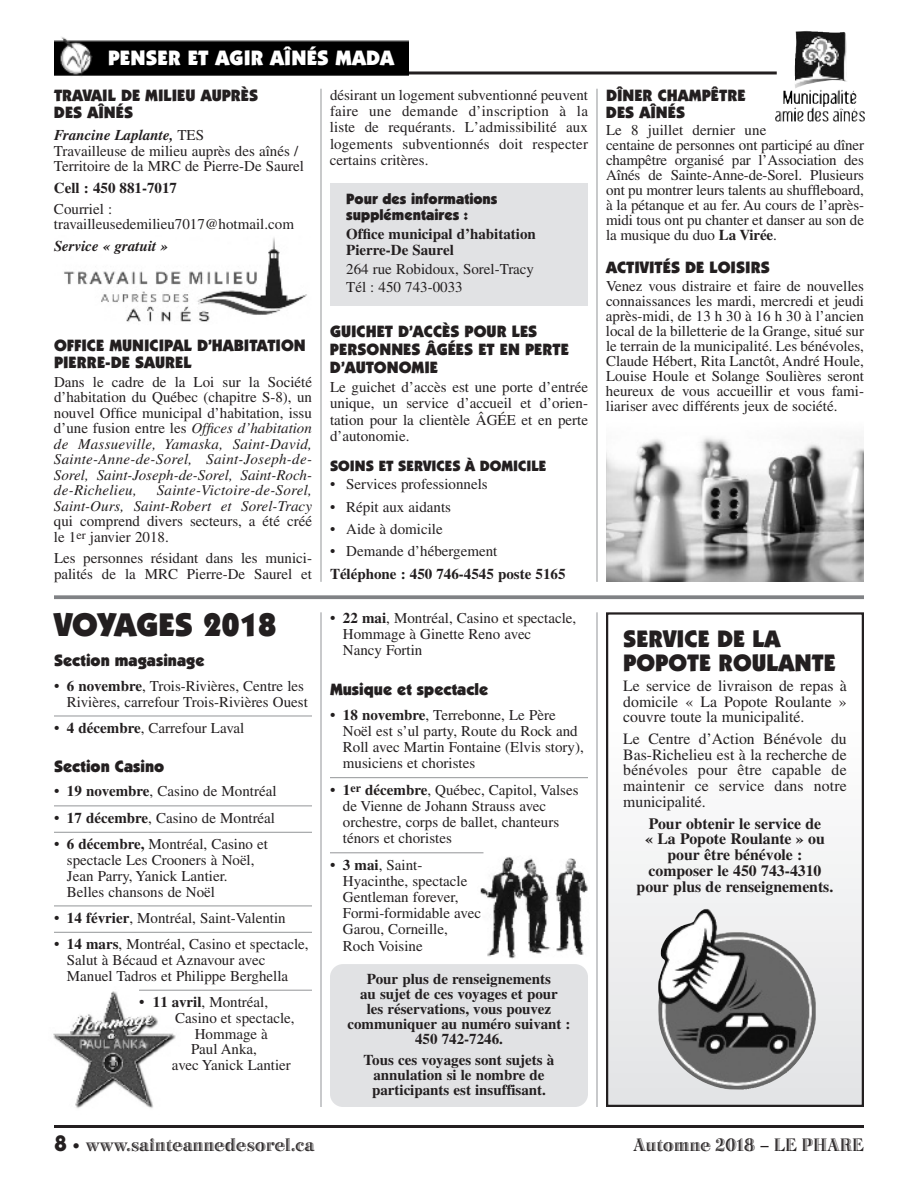
<style>
.page{position:relative;width:918px;height:1188px;background:#fff}
.page>*{position:absolute;margin:0;border:0;box-sizing:border-box;transform-origin:0 0}
.t1{font:900 33px "Itc Kabel";color:#231f20}
.t2{font:900 24px/24px "Itc Kabel";color:#231f20}
.t3{font:900 21px "Itc Kabel";letter-spacing:.005em;color:#fff}
.t4{font:18.75px "Bertie Plain";color:#231f20}
.t5{font:900 16.5px/17px "Itc Kabel";color:#231f20}
.t6{font:15.75px/15.8px "Times";color:#231f20;text-align:justify}
.t7{font:700 15.75px/15.8px "Times";color:#231f20;text-align:center}
.t8{font:15px/15px "Times";color:#231f20}
.t9{font:italic 15px/15.5px "Times";letter-spacing:.005em;color:#231f20;text-align:justify}
.t10{font:700 15px/15px "Times";color:#231f20;text-align:center}
.t11{font:900 15px/16.4px "Itc Kabel";color:#231f20}
.t12{font:italic 700 15px "Times";color:#231f20}
.s1{font-weight:700;font-style:italic}
.s2{font-style:normal}
.s3{font-size:15.3px}
.s4{font-weight:700}
.s5{font-family:"Avant Garde";font-weight:700;font-size:21px}
.s6{font-family:"Frutiger";font-size:15px}
</style>
<div class="page">
<img style="left:64px;top:238px;width:243px;height:84px">
<hr style="left:54px;top:1125px;width:810px;height:3px;background:#231f20">
<div style="left:330px;top:183px;width:258px;height:123px;background:#e1e2e4"></div>
<hr style="left:54px;top:71px;width:723px;height:3px;background:#231f20">
<img style="left:54px;top:37px;width:354px;height:40px">
<img style="left:606px;top:437px;width:258px;height:145px">
<hr style="left:597px;top:89px;width:1px;height:493px;background:#939598">
<hr style="left:321px;top:89px;width:1px;height:493px;background:#939598">
<img style="left:783px;top:31px;width:74px;height:76px">
<img style="left:609px;top:851px;width:252px;height:253px">
<div style="left:606px;top:612px;width:258px;height:495px;border:2px solid #231f20"></div>
<img style="left:658px;top:908px;width:158px;height:172px">
<hr style="left:54px;top:716px;width:258px;height:1px;background:#939598">
<hr style="left:54px;top:806px;width:258px;height:1px;background:#939598">
<hr style="left:54px;top:832px;width:258px;height:1px;background:#939598">
<hr style="left:54px;top:906px;width:258px;height:1px;background:#939598">
<hr style="left:54px;top:932px;width:258px;height:1px;background:#939598">
<hr style="left:139px;top:990px;width:173px;height:1px;background:#939598">
<hr style="left:330px;top:777px;width:258px;height:1px;background:#939598">
<hr style="left:330px;top:853px;width:153px;height:1px;background:#939598">
<div style="left:330px;top:964px;width:258px;height:143px;background:#e1e2e4;border-radius:13px"></div>
<hr style="left:597px;top:612px;width:1px;height:495px;background:#939598">
<hr style="left:321px;top:612px;width:1px;height:495px;background:#939598">
<svg style="left:54px;top:595px;width:810px;height:4px;background:#8a8c8f"></svg>
<img style="left:480px;top:857px;width:108px;height:102px">
<img style="left:53px;top:989px;width:132px;height:120px">
<h3 class="t3" style="left:108px;top:50px;width:288px">PENSER ET AGIR AÎNÉS MADA</h3>
<p class="t5" style="left:54px;top:88px;width:206px">TRAVAIL DE MILIEU AUPRÈS<br>DES AÎNÉS</p>
<p class="t8" style="left:54px;top:129px;width:252px;line-height:15.5px"><span class="s1">Francine Laplante,</span> TES<br>Travailleuse de milieu auprès des aînés /<br>Territoire de la MRC de Pierre-De Saurel</p>
<p class="t10" style="left:54px;top:181px;width:125px">Cell : 450 881-7017</p>
<p class="t8" style="left:54px;top:203px;width:242px;line-height:15.5px">Courriel : travailleusedemilieu7017@hotmail.com</p>
<p class="t12" style="left:54px;top:240px;width:115px">Service « gratuit »</p>
<p class="t8" style="left:330px;top:88px;width:260px;line-height:16.4px;text-align:justify">désirant un logement subventionné peuvent faire une demande d’inscription à la liste de requérants. L’admissibilité aux logements subventionnés doit respecter certains critères.</p>
<p class="t11" style="left:346px;top:192px;width:153px">Pour des informations supplémentaires :</p>
<p class="t10" style="left:346px;top:227px;width:191px;line-height:16.4px;text-align:left">Office municipal d’habitation<br>Pierre-De Saurel</p>
<p class="t8" style="left:346px;top:261px;width:189px;line-height:18.6px">264 rue Robidoux, Sorel-Tracy<br>Tél : 450 743-0033</p>
<p class="t5" style="left:330px;top:324px;width:241px;line-height:17.9px">GUICHET D’ACCÈS POUR LES<br>PERSONNES ÂGÉES ET EN PERTE<br>D’AUTONOMIE</p>
<p class="t8" style="left:330px;top:380px;width:260px;line-height:16.4px;text-align:justify">Le guichet d’accès est une porte d’entrée unique, un service d’accueil et d’orien&shy;tation pour la clientèle ÂGÉE et en perte d’autonomie.</p>
<p class="t11" style="left:330px;top:459px;width:218px">SOINS ET SERVICES À DOMICILE</p>
<p class="t8" style="left:330px;top:478px;width:159px">• Services professionnels</p>
<p class="t8" style="left:330px;top:501px;width:123px">• Répit aux aidants</p>
<p class="t8" style="left:330px;top:523px;width:114px">• Aide à domicile</p>
<p class="t8" style="left:330px;top:545px;width:169px">• Demande d’hébergement</p>
<p class="t10" style="left:330px;top:568px;width:237px">Téléphone : 450 746-4545 poste 5165</p>
<p class="t5" style="left:54px;top:339px;width:253px">OFFICE MUNICIPAL D’HABITATION<br>PIERRE-DE SAUREL</p>
<p class="t9" style="left:54px;top:375px;width:260px"><span class="s2">Dans le cadre de la Loi sur la Société d’habitation du Québec (chapitre S-8), un nouvel Office municipal d’habitation, issu d’une fusion entre les</span> Offices d’habitation de Massueville, Yamaska, Saint-David, Sainte-Anne-de-Sorel, Saint-Joseph-de-Sorel, Saint-Joseph-de-Sorel, Saint-Roch&shy;de-Richelieu,</p>
<p class="t9" style="left:54px;top:484px;width:260px;text-align:right">Sainte-Victoire-de-Sorel,<br>Saint-Ours, Saint-Robert et Sorel-Tracy</p>
<p class="t8" style="left:54px;top:515px;width:260px;line-height:15.5px">qui comprend divers secteurs, a été créé le 1<sup>er</sup> janvier 2018.</p>
<p class="t8" style="left:54px;top:552px;width:260px;line-height:15.5px">Les personnes résidant dans les munici&shy;palités de la MRC Pierre-De Saurel et</p>
<h1 class="t1" style="left:54px;top:613px;width:224px">VOYAGES 2018</h1>
<p class="t5" style="left:54px;top:653px;width:152px">Section magasinage</p>
<p class="t8" style="left:54px;top:679px;width:255px;line-height:15.9px;text-align:right"><span class="s3">•</span> <span class="s4">6 novembre</span>, Trois-Rivières, Centre les<br>Rivières, carrefour Trois-Rivières Ouest</p>
<p class="t8" style="left:54px;top:722px;width:192px"><span class="s3">•</span> <span class="s4">4 décembre</span>, Carrefour Laval</p>
<p class="t5" style="left:54px;top:759px;width:112px">Section Casino</p>
<p class="t8" style="left:54px;top:785px;width:224px"><span class="s3">•</span> <span class="s4">19 novembre</span>, Casino de Montréal</p>
<p class="t8" style="left:54px;top:812px;width:223px"><span class="s3">•</span> <span class="s4">17 décembre</span>, Casino de Montréal</p>
<p class="t8" style="left:67px;top:838px;width:203px;line-height:15.8px;text-indent:-13px"><span class="s3">•</span> <span class="s4">6 décembre,</span> Montréal, Casino et spectacle Les Crooners à Noël,<br>Jean Parry, Yanick Lantier.<br>Belles chansons de Noël</p>
<p class="t8" style="left:54px;top:912px;width:233px"><span class="s3">•</span> <span class="s4">14 février</span>, Montréal, Saint-Valentin</p>
<p class="t8" style="left:67px;top:938px;width:243px;line-height:15.8px;text-indent:-13px"><span class="s3">•</span> <span class="s4">14 mars</span>, Montréal, Casino et spectacle,<br>Salut à Bécaud et Aznavour avec<br>Manuel Tadros et Philippe Berghella</p>
<p class="t8" style="left:139px;top:996px;width:131px"><span class="s3">•</span> <span class="s4">11 avril</span>, Montréal,</p>
<p class="t8" style="left:175px;top:1012px;width:121px">Casino et spectacle,</p>
<p class="t8" style="left:195px;top:1028px;width:75px">Hommage à</p>
<p class="t8" style="left:191px;top:1043px;width:67px">Paul Anka,</p>
<p class="t8" style="left:172px;top:1059px;width:120px">avec Yanick Lantier</p>
<p class="t8" style="left:343px;top:611px;width:235px;line-height:16.2px;text-indent:-13px"><span class="s3">•</span> <span class="s4">22 mai</span>, Montréal, Casino et spectacle,<br>Hommage à Ginette Reno avec<br>Nancy Fortin</p>
<p class="t5" style="left:330px;top:682px;width:160px">Musique et spectacle</p>
<p class="t8" style="left:343px;top:708px;width:242px;line-height:16.2px;text-indent:-13px"><span class="s3">•</span> <span class="s4">18 novembre</span>, Terrebonne, Le Père Noël est s’ul party, Route du Rock and Roll avec Martin Fontaine (Elvis story), musiciens et choristes</p>
<p class="t8" style="left:343px;top:783px;width:237px;line-height:16.2px;text-indent:-13px"><span class="s3">•</span> <span class="s4">1</span><sup>er</sup> <span class="s4">décembre</span>, Québec, Capitol, Valses de Vienne de Johann Strauss avec orchestre, corps de ballet, chanteurs ténors et choristes</p>
<p class="t8" style="left:343px;top:858px;width:140px;line-height:16.2px;text-indent:-13px"><span class="s3">•</span> <span class="s4">3 mai</span>, Saint-<br>Hyacinthe, spectacle<br>Gentleman forever,<br>Formi-formidable avec<br>Garou, Corneille,<br>Roch Voisine</p>
<p class="t10" style="left:347px;top:973px;width:225px">Pour plus de renseignements<br>au sujet de ces voyages et pour<br>les réservations, vous pouvez communiquer au numéro suivant :<br>450 742-7246.</p>
<p class="t10" style="left:364px;top:1053px;width:192px">Tous ces voyages sont sujets à annulation si le nombre de participants est insuffisant.</p>
<p class="t5" style="left:606px;top:89px;width:141px;line-height:16.5px">DÎNER CHAMPÊTRE<br>DES AÎNÉS</p>
<p class="t8" style="left:606px;top:124px;width:260px">Le 8 juillet dernier une<br>centaine de personnes ont participé au dîner champêtre organisé par l’Association des Aînés de Sainte-Anne-de-Sorel. Plusieurs ont pu montrer leurs talents au shuffleboard, à la pétanque et au fer. Au cours de l’après&shy;midi tous ont pu chanter et danser au son de la musique du duo <span class="s4">La Virée</span>.</p>
<p class="t5" style="left:606px;top:260px;width:165px">ACTIVITÉS DE LOISIRS</p>
<p class="t8" style="left:606px;top:280px;width:260px;text-align:justify">Venez vous distraire et faire de nouvelles connaissances les mardi, mercredi et jeudi après-midi, de 13 h 30 à 16 h 30 à l’ancien local de la billetterie de la Grange, situé sur le terrain de la municipalité. Les bénévoles, Claude Hébert, Rita Lanctôt, André Houle, Louise Houle et Solange Soulières seront heureux de vous accueillir et vous fami&shy;liariser avec différents jeux de société.</p>
<h2 class="t2" style="left:623px;top:629px;width:214px">SERVICE DE LA<br>POPOTE ROULANTE</h2>
<p class="t6" style="left:623px;top:679px;width:225px">Le service de livraison de repas à domicile « La Popote Roulante » couvre toute la municipalité.</p>
<p class="t6" style="left:623px;top:732px;width:225px">Le Centre d’Action Bénévole du Bas-Richelieu est à la recherche de bénévoles pour être capable de maintenir ce service dans notre municipalité.</p>
<p class="t7" style="left:637px;top:817px;width:198px">Pour obtenir le service de<br>« La Popote Roulante » ou pour être bénévole : composer le 450 743-4310 pour plus de renseignements.</p>
<p class="t4" style="left:54px;top:1139px;width:262px"><span class="s5">8</span> <span class="s6">•</span> www.sainteannedesorel.ca</p>
<p class="t4" style="left:633px;top:1139px;width:232px">Automne 2018 – LE PHARE</p>
</div>
